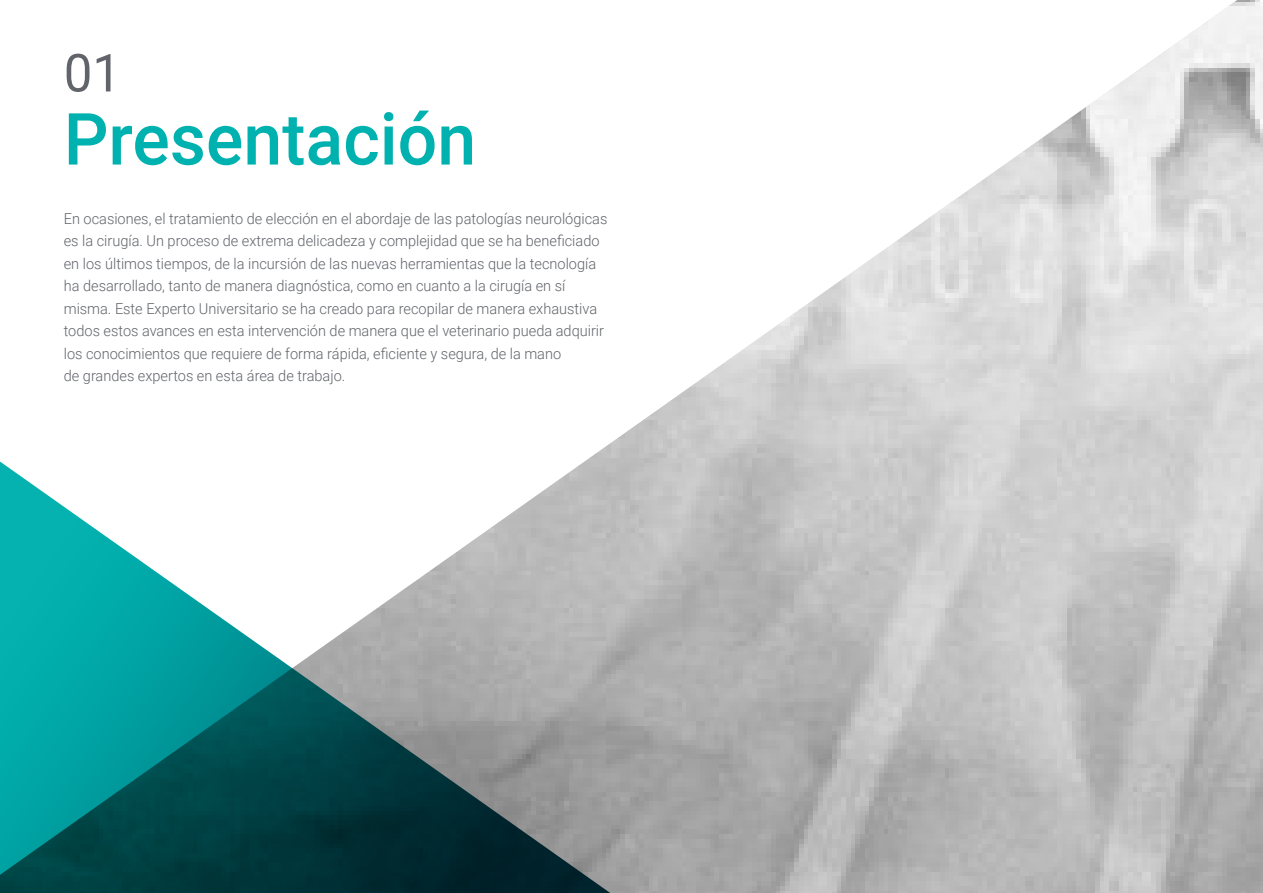
<style>
.page{position:relative;width:1263px;height:893px;background:#fff}
.page>*{position:absolute;margin:0;border:0;box-sizing:border-box;transform-origin:0 0}
.t1{font:500 72px "Roboto";color:#00b2af}
.t2{font:52.5px "Roboto";color:#61646a}
.t3{font:300 15px/22.5px "Roboto";color:#61646a}
</style>
<div class="page">
<img style="left:607px;top:0;width:656px;height:893px">
<svg style="left:0;top:446px;width:640px;height:447px"></svg>
<h2 class="t2" style="left:64px;top:36px;width:59px">01</h2>
<h1 class="t1" style="left:64px;top:89px;width:414px">Presentación</h1>
<p class="t3" style="left:64px;top:207px;width:545px">En ocasiones, el tratamiento de elección en el abordaje de las patologías neurológicas es la cirugía. Un proceso de extrema delicadeza y complejidad que se ha beneficiado en los últimos tiempos, de la incursión de las nuevas herramientas que la tecnología ha desarrollado, tanto de manera diagnóstica, como en cuanto a la cirugía en sí misma. Este Experto Universitario se ha creado para recopilar de manera exhaustiva todos estos avances en esta intervención de manera que el veterinario pueda adquirir los conocimientos que requiere de forma rápida, eficiente y segura, de la mano<br>de grandes expertos en esta área de trabajo.</p>
</div>
